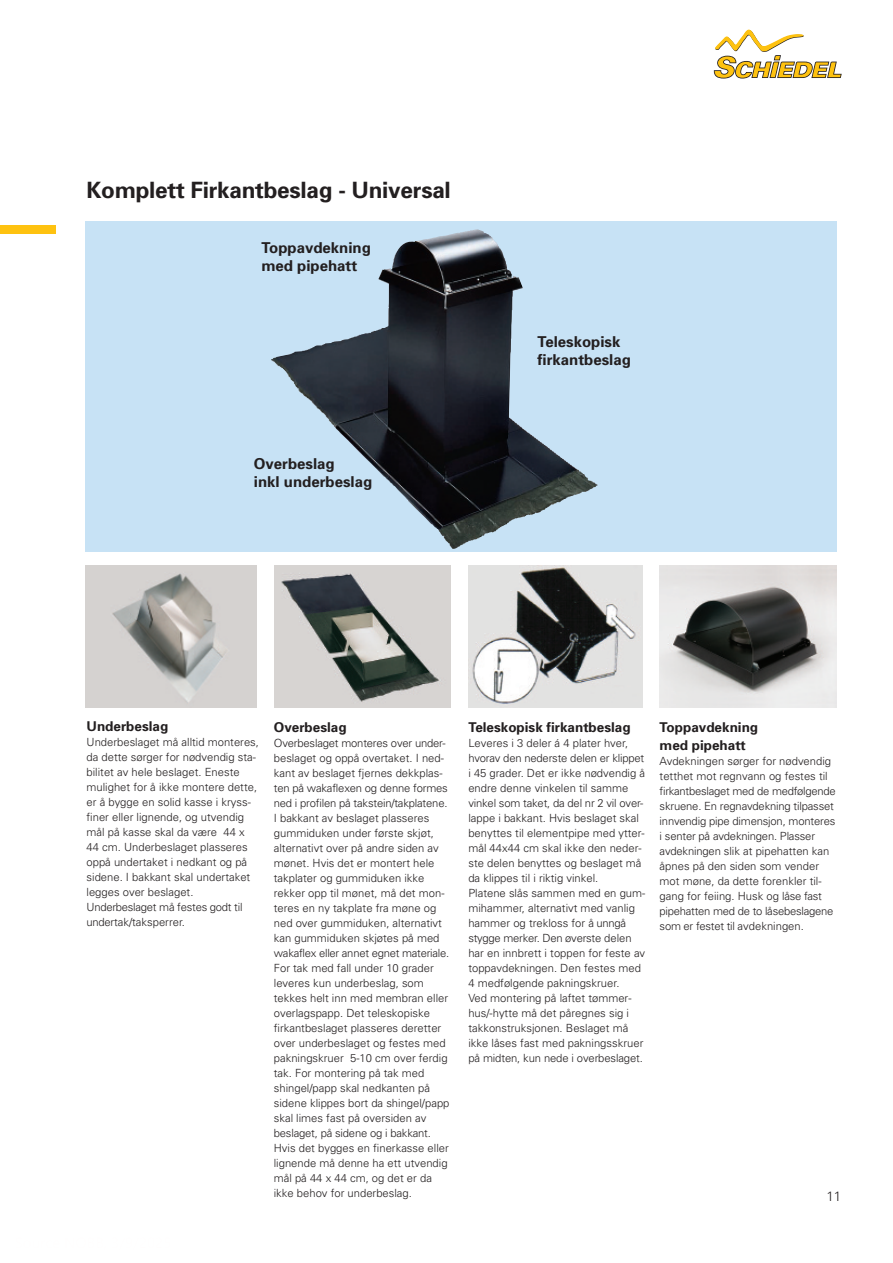
<style>
.page{position:relative;width:893px;height:1263px;background:#fff}
.page>*{position:absolute;margin:0;border:0;box-sizing:border-box;transform-origin:0 0}
.t1{font:700 22.5px "Univers";letter-spacing:-.01em;color:#231f20}
.t2{font:700 15px/18px "Univers";color:#231f20}
.t3{font:700 13.5px/18px "Univers";color:#231f20}
.t4{font:300 13.5px "Univers";color:#231f20}
.t5{font:300 11.25px/15px "Univers";color:#231f20}
</style>
<div class="page">
<div style="left:0;top:225px;width:55px;height:9px;background:#fec210"></div>
<svg style="left:85px;top:222px;width:752px;height:330px;background:#aac0d1"></svg>
<img style="left:484px;top:233px;width:104px;height:247px">
<img style="left:85px;top:565px;width:172px;height:143px">
<img style="left:274px;top:565px;width:177px;height:142px">
<img style="left:468px;top:565px;width:174px;height:142px">
<img style="left:659px;top:565px;width:178px;height:142px">
<svg style="left:714px;top:30px;width:128px;height:49px"></svg>
<h1 class="t1" style="left:87px;top:182px;width:366px">Komplett Firkantbeslag - Universal</h1>
<h2 class="t2" style="left:261px;top:240px;width:111px">Toppavdekning med pipehatt</h2>
<h2 class="t2" style="left:254px;top:456px;width:120px">Overbeslag<br>inkl underbeslag</h2>
<h2 class="t2" style="left:538px;top:334px;width:95px">Teleskopisk firkantbeslag</h2>
<p class="t3" style="left:87px;top:719px;width:83px">Underbeslag</p>
<p class="t5" style="left:87px;top:736px;width:174px">Underbeslaget må alltid monteres, da dette sørger for nødvendig sta&shy;bilitet av hele beslaget. Eneste mulighet for å ikke montere dette, er å bygge en solid kasse i kryss&shy;finer eller lignende, og utvendig mål på kasse skal da være 44 x<br>44 cm. Underbeslaget plasseres oppå undertaket i nedkant og på sidene. I bakkant skal undertaket legges over beslaget.<br>Underbeslaget må festes godt til undertak/taksperrer.</p>
<p class="t3" style="left:274px;top:719px;width:74px">Overbeslag</p>
<p class="t5" style="left:274px;top:736px;width:177px">Overbeslaget monteres over under&shy;beslaget og oppå overtaket. I ned&shy;kant av beslaget fjernes dekkplas&shy;ten på wakaflexen og denne formes ned i profilen på takstein/takplatene.<br>I bakkant av beslaget plasseres gummiduken under første skjøt, alternativt over på andre siden av mønet. Hvis det er montert hele takplater og gummiduken ikke rekker opp til mønet, må det mon&shy;teres en ny takplate fra møne og ned over gummiduken, alternativt kan gummiduken skjøtes på med wakaflex eller annet egnet materiale.<br>For tak med fall under 10 grader leveres kun underbeslag, som tekkes helt inn med membran eller overlagspapp. Det teleskopiske firkantbeslaget plasseres deretter over underbeslaget og festes med pakningskruer 5-10 cm over ferdig tak. For montering på tak med shingel/papp skal nedkanten på sidene klippes bort da shingel/papp skal limes fast på oversiden av beslaget, på sidene og i bakkant.<br>Hvis det bygges en finerkasse eller lignende må denne ha ett utvendig mål på 44 x 44 cm, og det er da ikke behov for underbeslag.</p>
<p class="t3" style="left:468px;top:719px;width:164px">Teleskopisk firkantbeslag</p>
<p class="t5" style="left:468px;top:736px;width:178px">Leveres i 3 deler á 4 plater hver, hvorav den nederste delen er klippet i 45 grader. Det er ikke nødvendig å endre denne vinkelen til samme vinkel som taket, da del nr 2 vil over&shy;lappe i bakkant. Hvis beslaget skal benyttes til elementpipe med ytter&shy;mål 44x44 cm skal ikke den neder&shy;ste delen benyttes og beslaget må da klippes til i riktig vinkel.<br>Platene slås sammen med en gum&shy;mihammer, alternativt med vanlig hammer og trekloss for å unngå stygge merker. Den øverste delen har en innbrett i toppen for feste av toppavdekningen. Den festes med 4 medfølgende pakningskruer.<br>Ved montering på laftet tømmer&shy;hus/-hytte må det påregnes sig i takkonstruksjonen. Beslaget må ikke låses fast med pakningsskruer på midten, kun nede i overbeslaget.</p>
<p class="t3" style="left:660px;top:719px;width:100px">Toppavdekning med pipehatt</p>
<p class="t5" style="left:660px;top:754px;width:178px">Avdekningen sørger for nødvendig tetthet mot regnvann og festes til firkantbeslaget med de medfølgende skruene. En regnavdekning tilpasset innvendig pipe dimensjon, monteres i senter på avdekningen. Plasser avdekningen slik at pipehatten kan åpnes på den siden som vender mot møne, da dette forenkler til&shy;gang for feiing. Husk og låse fast pipehatten med de to låsebeslagene som er festet til avdekningen.</p>
<p class="t4" style="left:826px;top:1191px;width:17px">11</p>
</div>
